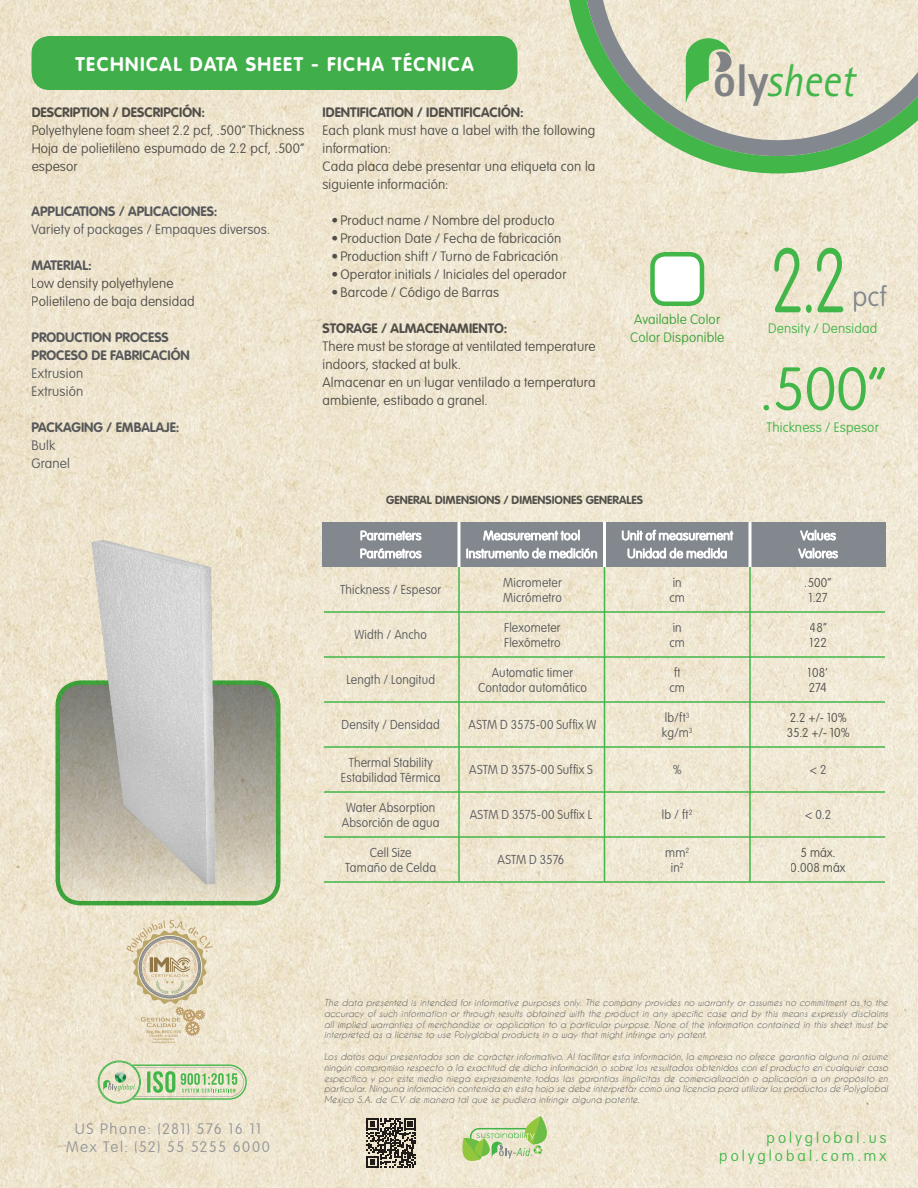
<style>
.page{position:relative;width:918px;height:1188px;background:#fff}
.page>*{position:absolute;margin:0;border:0;box-sizing:border-box;transform-origin:0 0}
.t1{font:100 90px "VAG Rounded Std";color:#42b649;scale:.7 1}
.t2{font:100 60px "VAG Rounded Std";color:#42b649}
.t3{font:italic 45.9px "Rotis Sans Serif Std";color:#42b649;scale:.91 1}
.t4{font:100 27px "VAG Rounded Std";color:#82888d}
.t5{font:700 19.5px "VAG Rounded Std";letter-spacing:.075em;color:#fff}
.t6{font:100 15px/18px "VAG Rounded Std";letter-spacing:.095em;color:#939598;text-align:center}
.t7{font:100 15px/18px "VAG Rounded Std";letter-spacing:.21em;color:#42b649;text-align:right}
.t8{font:100 13.5px/18px "VAG Rounded Std";letter-spacing:.01em;color:#57585a}
.t9{font:700 13.5px/18px "VAG Rounded Std";color:#57585a}
.t10{font:100 13.5px/18px "VAG Rounded Std";letter-spacing:.015em;color:#42b649}
.t11{font:100 12.75px/15.3px "VAG Rounded Std";letter-spacing:.015em;color:#57585a;scale:.95 1}
.t12{font:100 12.75px "VAG Rounded Std";letter-spacing:-.005em;color:#57585a;scale:.95 1}
.t13{font:700 11.7px "VAG Rounded Std";color:#57585a}
.t14{font:italic 9px/10.8px "Caviar Dreams";letter-spacing:.015em;color:#57585a;text-align:justify}
.s1{font-weight:800;font-style:normal;color:#808285}
</style>
<div class="page">
<img style="left:0;top:0;width:918px;height:1188px">
<div style="left:32px;top:36px;width:486px;height:54px;background:#40ae49;border-radius:18px"></div>
<svg style="left:58px;top:683px;width:220px;height:220px;background:#c9c5b1"></svg>
<div style="left:56px;top:680px;width:224px;height:225px;border:4px solid #42b649;border-radius:23px"></div>
<div style="left:322px;top:522px;width:564px;height:45px;background:#82888d"></div>
<hr style="left:458px;top:522px;width:2px;height:45px;background:#fff">
<hr style="left:603px;top:522px;width:3px;height:45px;background:#fff">
<svg style="left:748px;top:522px;width:4px;height:45px"></svg>
<hr style="left:324px;top:611px;width:561px;height:2px;background:#42b649">
<hr style="left:458px;top:567px;width:2px;height:315px;background:#42b649">
<hr style="left:604px;top:567px;width:1px;height:315px;background:#42b649">
<hr style="left:749px;top:567px;width:2px;height:315px;background:#42b649">
<hr style="left:324px;top:701px;width:561px;height:2px;background:#42b649">
<hr style="left:324px;top:791px;width:561px;height:2px;background:#42b649">
<hr style="left:324px;top:656px;width:561px;height:2px;background:#42b649">
<hr style="left:324px;top:746px;width:561px;height:2px;background:#42b649">
<hr style="left:324px;top:836px;width:561px;height:2px;background:#42b649">
<hr style="left:324px;top:881px;width:561px;height:2px;background:#42b649">
<svg style="left:360px;top:530px;width:62px;height:11px"></svg>
<svg style="left:360px;top:548px;width:62px;height:11px"></svg>
<svg style="left:622px;top:530px;width:111px;height:11px"></svg>
<svg style="left:628px;top:548px;width:99px;height:11px"></svg>
<svg style="left:467px;top:529px;width:130px;height:30px"></svg>
<svg style="left:800px;top:530px;width:36px;height:11px"></svg>
<svg style="left:798px;top:548px;width:40px;height:11px"></svg>
<svg style="left:457px;top:1116px;width:101px;height:54px;background:#d1dcb0"></svg>
<svg style="left:126px;top:920px;width:87px;height:124px;background:#ded3b7"></svg>
<svg style="left:367px;top:1118px;width:49px;height:50px;background:#736d63"></svg>
<div style="left:652px;top:254px;width:50px;height:50px;background:#fff;border-radius:13px"></div>
<div style="left:650px;top:252px;width:54px;height:54px;border:4px solid #42b649;border-radius:13px"></div>
<img style="left:44px;top:532px;width:224px;height:359px">
<svg style="left:566px;top:0;width:352px;height:173px;background:#c0d9ac"></svg>
<svg style="left:583px;top:0;width:335px;height:156px;background:#ced5ba"></svg>
<svg style="left:98px;top:1060px;width:149px;height:44px;background:#c7d9b1"></svg>
<svg style="left:686px;top:38px;width:45px;height:65px;background:#9fca93"></svg>
<h3 class="t5" style="left:75px;top:52px;width:400px">TECHNICAL DATA SHEET - FICHA TÉCNICA</h3>
<h3 class="t9" style="left:322px;top:104px;width:203px">IDENTIFICATION / IDENTIFICACIÓN:</h3>
<h3 class="t8" style="left:322px;top:122px;width:275px">Each plank must have a label with the following information:<br>Cada placa debe presentar una etiqueta con la siguiente información:</h3>
<h3 class="t8" style="left:332px;top:212px;width:225px">• Product name / Nombre del producto</h3>
<h3 class="t8" style="left:332px;top:230px;width:231px">• Production Date / Fecha de fabricación</h3>
<h3 class="t8" style="left:332px;top:248px;width:228px">• Production shift / Turno de Fabricación</h3>
<h3 class="t8" style="left:332px;top:266px;width:237px">•Operator initials / Iniciales del operador</h3>
<h3 class="t8" style="left:332px;top:284px;width:169px">• Barcode / Código de Barras</h3>
<h3 class="t9" style="left:323px;top:320px;width:187px">STORAGE / ALMACENAMIENTO:</h3>
<h3 class="t8" style="left:323px;top:338px;width:275px">There must be storage at ventilated temperature indoors, stacked at bulk.<br>Almacenar en un lugar ventilado a temperatura ambiente, estibado a granel.</h3>
<h3 class="t9" style="left:32px;top:104px;width:175px">DESCRIPTION / DESCRIPCIÓN:</h3>
<h3 class="t8" style="left:32px;top:122px;width:275px;text-align:justify">Polyethylene foam sheet 2.2 pcf, .500” Thickness Hoja de polietileno espumado de 2.2 pcf, .500” espesor</h3>
<h3 class="t9" style="left:32px;top:203px;width:188px">APPLICATIONS / APLICACIONES:</h3>
<h3 class="t8" style="left:32px;top:221px;width:240px">Variety of packages / Empaques diversos.</h3>
<h3 class="t9" style="left:32px;top:257px;width:62px">MATERIAL:</h3>
<h3 class="t8" style="left:32px;top:275px;width:164px">Low density polyethylene<br>Polietileno de baja densidad</h3>
<h3 class="t9" style="left:32px;top:329px;width:160px">PRODUCTION PROCESS<br>PROCESO DE FABRICACIÓN</h3>
<h3 class="t8" style="left:32px;top:365px;width:53px">Extrusion<br>Extrusión</h3>
<h3 class="t9" style="left:32px;top:419px;width:150px">PACKAGING / EMBALAJE:</h3>
<h3 class="t8" style="left:32px;top:437px;width:40px">Bulk<br>Granel</h3>
<h3 class="t3" style="left:713px;top:53px;width:156px"><span class="s1">oly</span>sheet</h3>
<h3 class="t10" style="left:630px;top:311px;width:96px">Available Color<br>Color Disponible</h3>
<h1 class="t1" style="left:771px;top:229px;width:111px">2.2</h1>
<h3 class="t4" style="left:853px;top:281px;width:35px">pcf</h3>
<h3 class="t10" style="left:768px;top:320px;width:111px">Density / Densidad</h3>
<h2 class="t2" style="left:759px;top:355px;width:129px">.500”</h2>
<h3 class="t10" style="left:767px;top:419px;width:114px">Thickness / Espesor</h3>
<p class="t13" style="left:386px;top:493px;width:258px">GENERAL DIMENSIONS / DIMENSIONES GENERALES</p>
<h3 class="t11" style="left:340px;top:583px;width:108px">Thickness / Espesor</h3>
<h3 class="t11" style="left:354px;top:628px;width:78px">Width / Ancho</h3>
<h3 class="t11" style="left:346px;top:673px;width:95px">Length / Longitud</h3>
<h3 class="t11" style="left:342px;top:718px;width:105px">Density / Densidad</h3>
<h3 class="t11" style="left:341px;top:755px;width:106px;text-align:center">Thermal Stability<br>Estabilidad Térmica</h3>
<h3 class="t11" style="left:342px;top:800px;width:104px;text-align:center">Water Absorption<br>Absorción de agua</h3>
<h3 class="t11" style="left:345px;top:845px;width:97px;text-align:center">Cell Size<br>Tamaño de Celda</h3>
<h3 class="t11" style="left:503px;top:575px;width:63px">Micrometer<br>Micrómetro</h3>
<h3 class="t11" style="left:504px;top:620px;width:61px">Flexometer<br>Flexómetro</h3>
<h3 class="t11" style="left:478px;top:665px;width:116px;text-align:center">Automatic timer<br>Contador automático</h3>
<h3 class="t11" style="left:469px;top:718px;width:136px">ASTM D 3575-00 Suffix W</h3>
<h3 class="t11" style="left:469px;top:763px;width:132px">ASTM D 3575-00 Suffix S</h3>
<h3 class="t11" style="left:470px;top:808px;width:130px">ASTM D 3575-00 Suffix L</h3>
<h3 class="t12" style="left:498px;top:853px;width:72px">ASTM D 3576</h3>
<h3 class="t11" style="left:670px;top:575px;width:18px">in cm</h3>
<h3 class="t11" style="left:670px;top:620px;width:18px">in cm</h3>
<h3 class="t11" style="left:670px;top:665px;width:18px;text-align:center">ft cm</h3>
<h3 class="t11" style="left:665px;top:710px;width:27px">lb/ft<sup>3</sup></h3>
<h3 class="t11" style="left:662px;top:725px;width:34px">kg/m<sup>3</sup></h3>
<h3 class="t11" style="left:673px;top:763px;width:11px">%</h3>
<h3 class="t11" style="left:662px;top:808px;width:34px">lb / ft<sup>2</sup></h3>
<h3 class="t11" style="left:665px;top:845px;width:27px;text-align:center">mm<sup>2 </sup>in<sup>2</sup></h3>
<h3 class="t11" style="left:805px;top:575px;width:30px">.500”<br>1.27</h3>
<h3 class="t11" style="left:810px;top:620px;width:19px">48”<br>122</h3>
<h3 class="t11" style="left:808px;top:665px;width:22px">108’<br>274</h3>
<h3 class="t11" style="left:787px;top:710px;width:68px">2.2 +/- 10%<br>35.2 +/- 10%</h3>
<h3 class="t11" style="left:810px;top:763px;width:19px">&lt; 2</h3>
<h3 class="t11" style="left:805px;top:808px;width:29px">&lt; 0.2</h3>
<h3 class="t11" style="left:791px;top:845px;width:59px;text-align:center">5 máx.<br>0.008 máx</h3>
<h3 class="t6" style="left:66px;top:1120px;width:205px">US Phone: (281) 576 16 11<br>Mex Tel: (52) 55 5255 6000</h3>
<p class="t14" style="left:324px;top:997px;width:566px">The data presented is intended for informative purposes only. The company provides no warranty or assumes no commitment as to the accuracy of such information or through results obtained with the product in any specific case and by this means expressly disclaims all implied warranties of merchandize or application to a particular purpose. None of the information contained in this sheet must be interpreted as a license to use Polyglobal products in a way that might infringe any patent.</p>
<p class="t14" style="left:324px;top:1051px;width:566px">Los datos aquí presentados son de carácter informativo. Al facilitar esta información, la empresa no ofrece garantía alguna ni asume ningún compromiso respecto a la exactitud de dicha información o sobre los resultados obtenidos con el producto en cualquier caso específico y por este medio niega expresamente todas las garantías implicitas de comercialización o aplicación a un propósito en particular. Ninguna información contenida en esta hoja se debe interpretar como una licencia para utilizar los productos de Polyglobal México S.A. de C.V. de manera tal que se pudiera infringir alguna patente.</p>
<h3 class="t7" style="left:719px;top:1129px;width:169px">polyglobal.us polyglobal.com.mx</h3>
</div>
